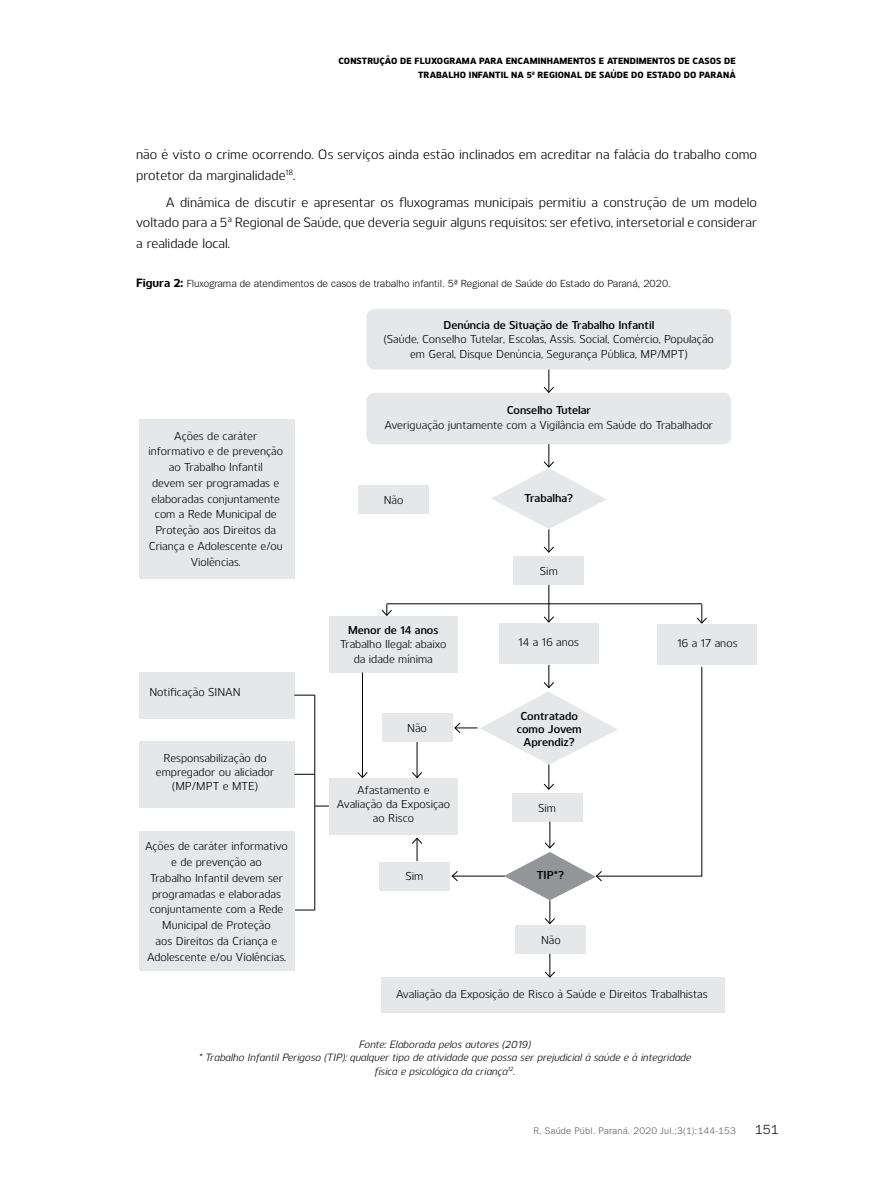
<style>
.page{position:relative;width:893px;height:1191px;background:#fff}
.page>*{position:absolute;margin:0;border:0;box-sizing:border-box;transform-origin:0 0}
.t1{font:13.5px/20.5px "Kobern";color:#000}
.t2{font:13.5px "Tee Franklin";color:#000}
.t3{font:11.4px/15.8px "Kobern";color:#000;text-align:center}
.t4{font:600 11.4px/12.9px "Kobern";color:#000;text-align:center}
.t5{font:italic 10.5px/13.5px "Kobern";color:#000;text-align:center}
.t6{font:10.5px "Tee Franklin";color:#000}
.t7{font:9.75px "Tee Franklin";letter-spacing:.02em;color:#58595b}
.t8{font:800 9px/13.5px "Kobern";letter-spacing:.01em;color:#000;text-align:right}
.s1{font-family:"Kobern";font-weight:700;font-size:12px}
</style>
<div class="page">
<div style="left:139px;top:419px;width:155px;height:160px;background:#e6e7e8"></div>
<div style="left:139px;top:672px;width:155px;height:46px;background:#e6e7e8"></div>
<div style="left:329px;top:616px;width:128px;height:56px;background:#e6e7e8"></div>
<div style="left:329px;top:778px;width:128px;height:56px;background:#e6e7e8"></div>
<div style="left:499px;top:623px;width:100px;height:41px;background:#e6e7e8"></div>
<div style="left:381px;top:977px;width:344px;height:35px;background:#e6e7e8"></div>
<div style="left:658px;top:624px;width:99px;height:41px;background:#e6e7e8"></div>
<div style="left:139px;top:741px;width:155px;height:66px;background:#e6e7e8"></div>
<div style="left:139px;top:831px;width:155px;height:139px;background:#e6e7e8"></div>
<div style="left:513px;top:556px;width:71px;height:29px;background:#e6e7e8"></div>
<div style="left:379px;top:862px;width:71px;height:28px;background:#e6e7e8"></div>
<div style="left:358px;top:485px;width:71px;height:28px;background:#e6e7e8"></div>
<div style="left:382px;top:714px;width:70px;height:28px;background:#e6e7e8"></div>
<div style="left:515px;top:925px;width:71px;height:28px;background:#e6e7e8"></div>
<div style="left:366px;top:309px;width:365px;height:60px;background:#e6e7e8;border-radius:8px"></div>
<div style="left:366px;top:393px;width:365px;height:51px;background:#e6e7e8;border-radius:8px"></div>
<svg style="left:543px;top:369px;width:12px;height:24px"></svg>
<svg style="left:491px;top:444px;width:115px;height:109px"></svg>
<svg style="left:544px;top:953px;width:12px;height:25px"></svg>
<svg style="left:412px;top:837px;width:10px;height:24px"></svg>
<hr style="left:417px;top:742px;width:1px;height:35px;background:#000">
<svg style="left:412px;top:771px;width:11px;height:7px"></svg>
<hr style="left:362px;top:672px;width:1px;height:105px;background:#000">
<svg style="left:357px;top:772px;width:11px;height:6px"></svg>
<hr style="left:548px;top:585px;width:1px;height:37px;background:#000">
<svg style="left:543px;top:616px;width:11px;height:7px"></svg>
<hr style="left:387px;top:603px;width:315px;height:1px;background:#000">
<svg style="left:381px;top:604px;width:12px;height:12px"></svg>
<svg style="left:696px;top:604px;width:11px;height:20px"></svg>
<svg style="left:294px;top:774px;width:20px;height:1px"></svg>
<svg style="left:315px;top:805px;width:14px;height:1px"></svg>
<hr style="left:314px;top:695px;width:1px;height:215px;background:#000">
<svg style="left:294px;top:695px;width:20px;height:1px"></svg>
<svg style="left:295px;top:909px;width:19px;height:1px"></svg>
<svg style="left:451px;top:665px;width:251px;height:259px"></svg>
<p class="t8" style="left:338px;top:54px;width:399px">CONSTRUÇÃO DE FLUXOGRAMA PARA ENCAMINHAMENTOS E ATENDIMENTOS DE CASOS DE<br>TRABALHO INFANTIL NA 5ª REGIONAL DE SAÚDE DO ESTADO DO PARANÁ</p>
<p class="t1" style="left:136px;top:143px;width:622px">não é visto o crime ocorrendo. Os serviços ainda estão inclinados em acreditar na falácia do trabalho como protetor da marginalidade<sup>18</sup>.</p>
<p class="t1" style="left:136px;top:191px;width:622px;text-align:justify;text-indent:30px">A dinâmica de discutir e apresentar os fluxogramas municipais permitiu a construção de um modelo voltado para a 5ª Regional de Saúde, que deveria seguir alguns requisitos: ser efetivo, intersetorial e considerar a realidade local.</p>
<p class="t6" style="left:136px;top:277px;width:536px"><span class="s1">Figura 2:</span> Fluxograma de atendimentos de casos de trabalho infantil. 5ª Regional de Saúde do Estado do Paraná, 2020.</p>
<p class="t4" style="left:443px;top:318px;width:212px">Denúncia de Situação de Trabalho Infantil</p>
<p class="t3" style="left:384px;top:331px;width:332px;line-height:14.2px">(Saúde, Conselho Tutelar, Escolas, Assis. Social, Comércio, População em Geral, Disque Denúncia, Segurança Pública, MP/MPT)</p>
<p class="t3" style="left:148px;top:427px;width:136px">Ações de caráter informativo e de prevenção ao Trabalho Infantil<br>devem ser programadas e elaboradas conjuntamente com a Rede Municipal de<br>Proteção aos Direitos da<br>Criança e Adolescente e/ou<br>Violências.</p>
<p class="t3" style="left:149px;top:683px;width:93px">Notificação SINAN</p>
<p class="t3" style="left:156px;top:750px;width:120px;line-height:14.2px">Responsabilização do empregador ou aliciador (MP/MPT e MTE)</p>
<p class="t3" style="left:145px;top:838px;width:144px">Ações de caráter informativo e de prevenção ao<br>Trabalho Infantil devem ser programadas e elaboradas conjuntamente com a Rede<br>Municipal de Proteção<br>aos Direitos da Criança e<br>Adolescente e/ou Violências.</p>
<p class="t4" style="left:507px;top:403px;width:86px">Conselho Tutelar</p>
<p class="t3" style="left:385px;top:416px;width:330px">Averiguação juntamente com a Vigilância em Saúde do Trabalhador</p>
<p class="t3" style="left:384px;top:491px;width:21px">Não</p>
<p class="t4" style="left:348px;top:623px;width:92px">Menor de 14 anos</p>
<p class="t3" style="left:340px;top:636px;width:108px;line-height:14.2px">Trabalho Ilegal: abaixo da idade mínima</p>
<p class="t3" style="left:407px;top:720px;width:21px">Não</p>
<p class="t3" style="left:337px;top:782px;width:115px;line-height:14.2px">Afastamento e<br>Avaliação da Exposiçao ao Risco</p>
<p class="t3" style="left:405px;top:868px;width:19px">Sim</p>
<p class="t4" style="left:525px;top:491px;width:50px">Trabalha?</p>
<p class="t3" style="left:540px;top:562px;width:19px">Sim</p>
<p class="t3" style="left:519px;top:633px;width:62px">14 a 16 anos</p>
<p class="t4" style="left:517px;top:709px;width:66px">Contratado como Jovem<br>Aprendiz?</p>
<p class="t3" style="left:538px;top:799px;width:19px">Sim</p>
<p class="t4" style="left:537px;top:868px;width:29px">TIP*?</p>
<p class="t3" style="left:541px;top:931px;width:21px">Não</p>
<p class="t3" style="left:677px;top:634px;width:62px">16 a 17 anos</p>
<p class="t3" style="left:396px;top:985px;width:313px">Avaliação da Exposição de Risco à Saúde e Direitos Trabalhistas</p>
<p class="t5" style="left:198px;top:1036px;width:494px">Fonte: Elaborada pelos autores (2019)<br>* Trabalho Infantil Perigoso (TIP): qualquer tipo de atividade que possa ser prejudicial à saúde e à integridade física e psicológica da criança<sup>12</sup>.</p>
<p class="t7" style="left:533px;top:1124px;width:204px">R. Saúde Públ. Paraná. 2020 Jul.;3(1):144-153</p>
<p class="t2" style="left:755px;top:1122px;width:26px">151</p>
</div>
